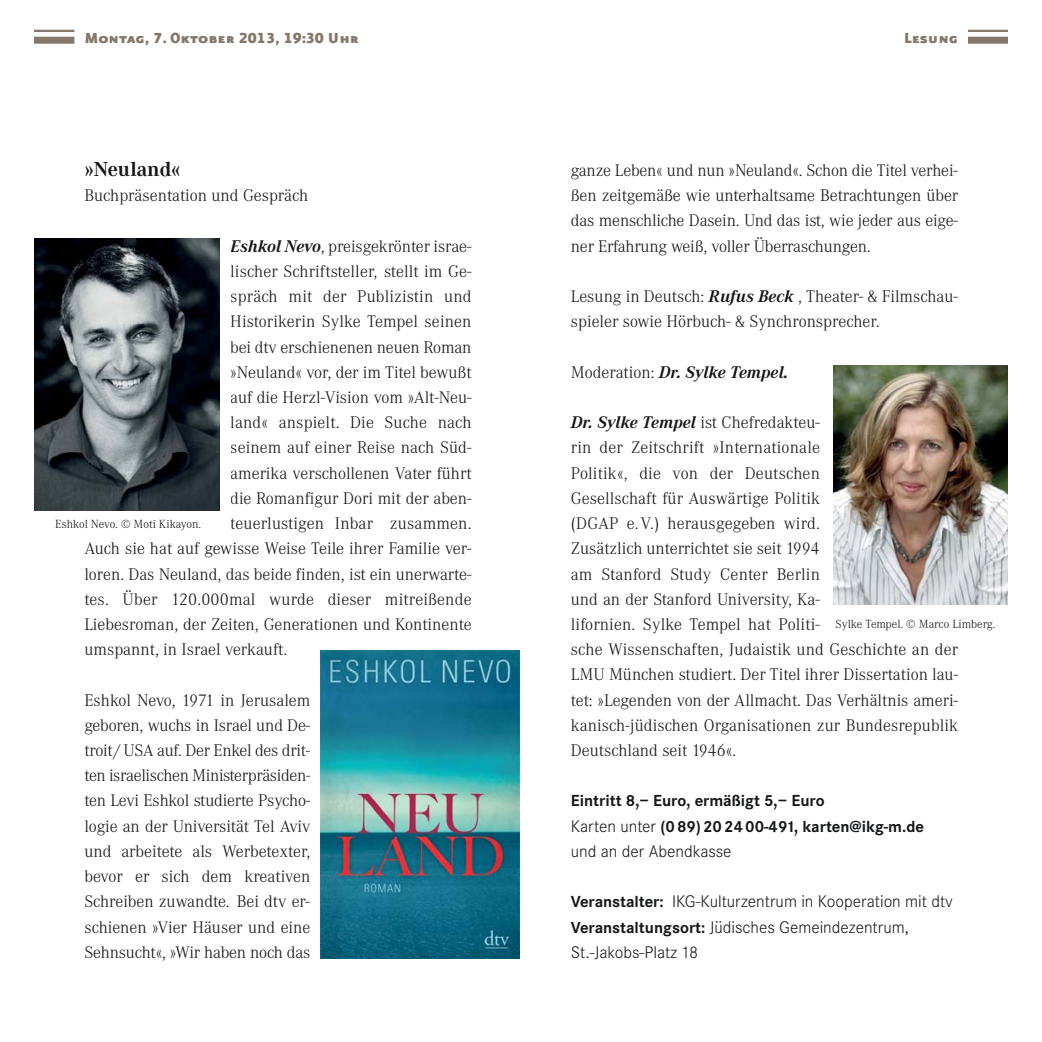
<style>
.page{position:relative;width:1042px;height:1042px;background:#fff}
.page>*{position:absolute;margin:0;border:0;box-sizing:border-box;transform-origin:0 0}
.t1{font:700 21px "Corporate A";color:#16171a}
.t2{font:300 17.5px/25.2px "Corporate A";color:#16171a;text-align:justify}
.t3{font:300 17.5px/25.2px "Corporate S";color:#16171a}
.t4{font:17.5px "Eureka Sans Black Caps";color:#85786b}
.t5{font:italic 700 17.5px "Corporate A";color:#16171a}
.t6{font:700 16.62px/25.2px "Corporate S";color:#16171a}
.t7{font:300 12.25px "Corporate A";color:#16171a}
.s1{font-weight:700;font-style:italic}
.s2{font-weight:300;font-style:normal}
.s3{font-weight:300;font-size:17.5px}
.s4{font-weight:700;font-size:16.62px}
</style>
<div class="page">
<hr style="left:967px;top:30px;width:40px;height:2px;background:#85786b">
<div style="left:967px;top:37px;width:40px;height:7px;background:#85786b"></div>
<img style="left:833px;top:365px;width:174px;height:239px">
<hr style="left:35px;top:30px;width:39px;height:2px;background:#85786b">
<div style="left:35px;top:37px;width:39px;height:7px;background:#85786b"></div>
<img style="left:35px;top:238px;width:184px;height:272px">
<img style="left:321px;top:650px;width:198px;height:308px">
<p class="t4" style="left:84px;top:27px;width:276px">Montag, 7. Oktober 2013, 19:30 Uhr</p>
<p class="t1" style="left:84px;top:161px;width:98px">»Neuland«</p>
<p class="t2" style="left:84px;top:185px;width:225px">Buchpräsentation und Gespräch</p>
<p class="t2" style="left:230px;top:235px;width:243px"><span class="s1">Eshkol Nevo</span>, preisgekrönter israe-</p>
<p class="t2" style="left:230px;top:260px;width:243px">lischer Schriftsteller, stellt im Ge-</p>
<p class="t2" style="left:230px;top:286px;width:243px">spräch mit der Publizistin und</p>
<p class="t2" style="left:230px;top:311px;width:243px">Historikerin Sylke Tempel seinen</p>
<p class="t2" style="left:230px;top:336px;width:243px">bei dtv erschienenen neuen Roman</p>
<p class="t2" style="left:230px;top:361px;width:243px">»Neuland« vor, der im Titel bewußt</p>
<p class="t2" style="left:230px;top:386px;width:243px">auf die Herzl-Vision vom »Alt-Neu-</p>
<p class="t2" style="left:230px;top:412px;width:243px">land« anspielt. Die Suche nach</p>
<p class="t2" style="left:230px;top:437px;width:243px">seinem auf einer Reise nach Süd-</p>
<p class="t2" style="left:230px;top:462px;width:243px">amerika verschollenen Vater führt</p>
<p class="t2" style="left:230px;top:487px;width:243px">die Romanfigur Dori mit der aben-</p>
<p class="t2" style="left:230px;top:512px;width:243px">teuerlustigen Inbar zusammen.</p>
<p class="t2" style="left:84px;top:538px;width:388px">Auch sie hat auf gewisse Weise Teile ihrer Familie ver-</p>
<p class="t2" style="left:84px;top:563px;width:388px">loren. Das Neuland, das beide finden, ist ein unerwarte-</p>
<p class="t2" style="left:84px;top:588px;width:388px">tes. Über 120.000mal wurde dieser mitreißende</p>
<p class="t2" style="left:84px;top:613px;width:388px">Liebesroman, der Zeiten, Generationen und Kontinente</p>
<p class="t2" style="left:84px;top:638px;width:204px">umspannt, in Israel verkauft.</p>
<p class="t2" style="left:84px;top:689px;width:227px">Eshkol Nevo, 1971 in Jerusalem geboren, wuchs in Israel und De&shy;troit/ USA auf. Der Enkel des drit&shy;ten israelischen Minister präsi den - ten Levi Eshkol studierte Psycho&shy;logie an der Universität Tel Aviv und arbeitete als Werbetexter, bevor er sich dem kreativen Schreiben zuwandte. Bei dtv er&shy;schienen »Vier Häuser und eine Sehnsucht«, »Wir haben noch das</p>
<p class="t7" style="left:55px;top:519px;width:147px">Eshkol Nevo. © Moti Kikayon.</p>
<p class="t4" style="left:903px;top:27px;width:56px">Lesung</p>
<p class="t2" style="left:570px;top:160px;width:388px">ganze Leben« und nun »Neuland«. Schon die Titel verhei&shy;ßen zeitgemäße wie unterhaltsame Betrachtungen über das menschliche Dasein. Und das ist, wie jeder aus eige&shy;ner Erfahrung weiß, voller Überraschungen.</p>
<p class="t2" style="left:570px;top:286px;width:388px">Lesung in Deutsch: <span class="s1">Rufus Beck</span> , Theater- &amp; Filmschau&shy;spieler sowie Hörbuch- &amp; Synchronsprecher.</p>
<p class="t5" style="left:570px;top:365px;width:219px"><span class="s2">Moderation:</span> Dr. Sylke Tempel.</p>
<p class="t2" style="left:570px;top:412px;width:388px;text-align:left"><span class="s1">Dr. Sylke Tempel</span> ist Chefredakteu-<br>rin der Zeitschrift »Internationale<br>Politik«, die von der Deu t schen<br>Gesellschaft für Auswärtige Politik<br>(DGAP e.V.) herausgegeben wird.<br>Zusätzlich unterrichtet sie seit 1994<br>am Stanford Study Center Berlin<br>und an der Stanford University, Ka-<br>lifornien. Sylke Tempel hat Politi-<br>sche Wissenschaften, Judaistik und Geschichte an der LMU München studiert. Der Titel ihrer Dissertation lau&shy;tet: »Legenden von der Allmacht. Das Verhältnis ameri&shy;kanisch-jüdischen Organisationen zur Bundesrepublik Deutschland seit 1946«.</p>
<p class="t6" style="left:570px;top:789px;width:354px">Eintritt 8,– Euro, ermäßigt 5,– Euro<br><span class="s3">Karten unter</span> (089)202400-491, karten@ikg-m.de</p>
<p class="t3" style="left:570px;top:840px;width:162px">und an der Abendkasse</p>
<p class="t3" style="left:570px;top:890px;width:383px"><span class="s4">Veranstalter:</span> IKG-Kulturzentrum in Kooperation mit dtv<br><span class="s4">Veranstaltungsort:</span> Jüdisches Gemeindezentrum,<br>St.-Jakobs-Platz 18</p>
<p class="t7" style="left:835px;top:620px;width:161px">Sylke Tempel. © Marco Limberg.</p>
</div>
